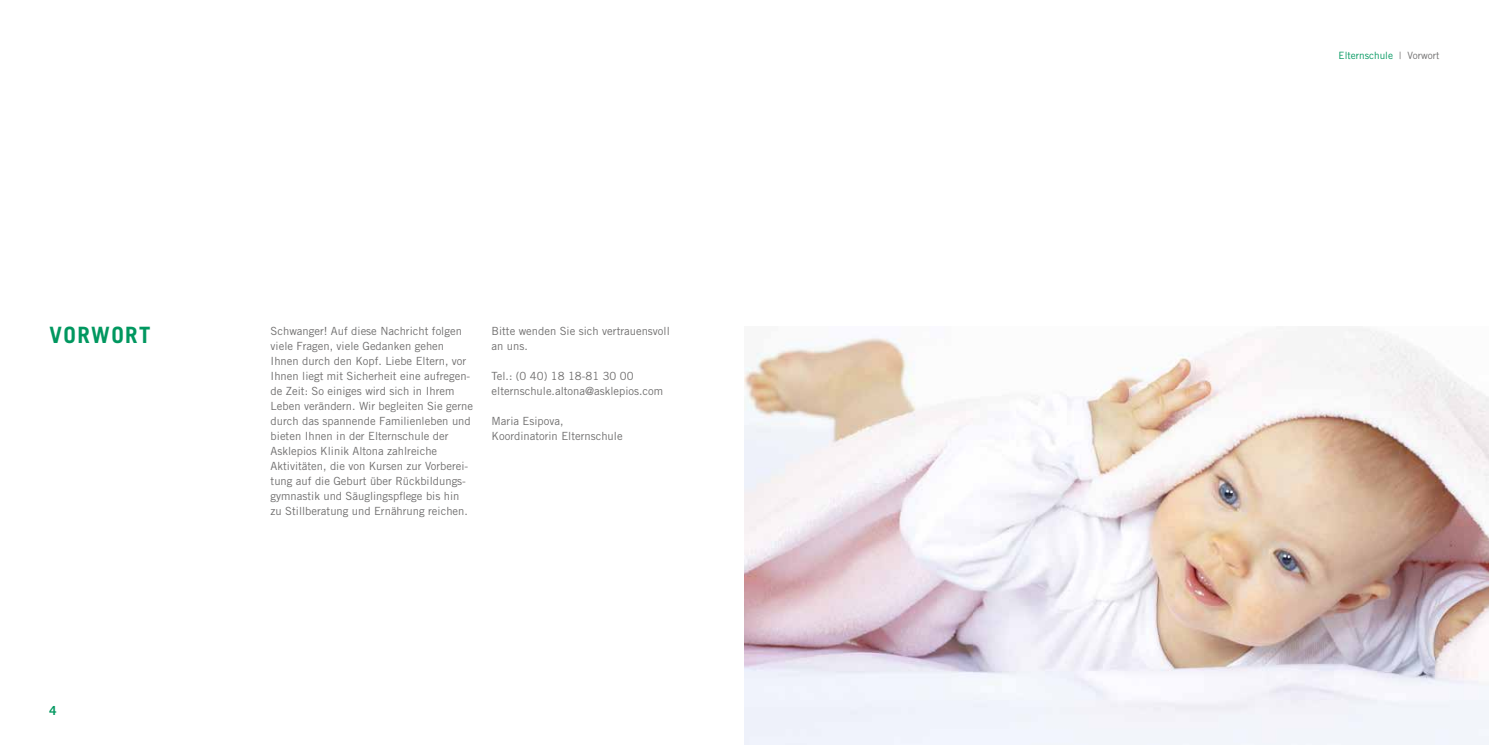
<style>
.page{position:relative;width:1489px;height:745px;background:#fff}
.page>*{position:absolute;margin:0;border:0;box-sizing:border-box;transform-origin:0 0}
.t1{font:700 22.5px "Trade Gothic LT Std";letter-spacing:.06em;color:#00975f}
.t2{font:700 12.5px "Trade Gothic LT Std";color:#00975f}
.t3{font:11.25px/15px "Trade Gothic LT Std";color:#706f6f}
.t4{font:10px "Trade Gothic LT Std";color:#00975f}
.s1{color:#706f6f}
</style>
<div class="page">
<img style="left:744px;top:328px;width:744px;height:416px">
<h1 class="t1" style="left:50px;top:321px;width:102px">VORWORT</h1>
<p class="t3" style="left:270px;top:323px;width:204px">Schwanger! Auf diese Nachricht folgen viele Fragen, viele Gedanken gehen Ihnen durch den Kopf. Liebe Eltern, vor Ihnen liegt mit Sicherheit eine aufregen&shy;de Zeit: So einiges wird sich in Ihrem Leben verändern. Wir begleiten Sie gerne durch das spannende Familienleben und bieten Ihnen in der Elternschule der Asklepios Klinik Altona zahlreiche Aktivitäten, die von Kursen zur Vorberei&shy;tung auf die Geburt über Rückbildungs&shy;gymnastik und Säuglingspflege bis hin zu Stillberatung und Ernährung reichen.</p>
<p class="t3" style="left:491px;top:323px;width:180px">Bitte wenden Sie sich vertrauensvoll an uns.</p>
<p class="t3" style="left:491px;top:368px;width:173px">Tel.: (0 40) 18 18-81 30 00 elternschule.altona@asklepios.com</p>
<p class="t3" style="left:491px;top:413px;width:132px">Maria Esipova,<br>Koordinatorin Elternschule</p>
<p class="t2" style="left:50px;top:702px;width:8px">4</p>
<p class="t4" style="left:1338px;top:49px;width:102px">Elternschule <span class="s1">| Vorwort</span></p>
</div>
